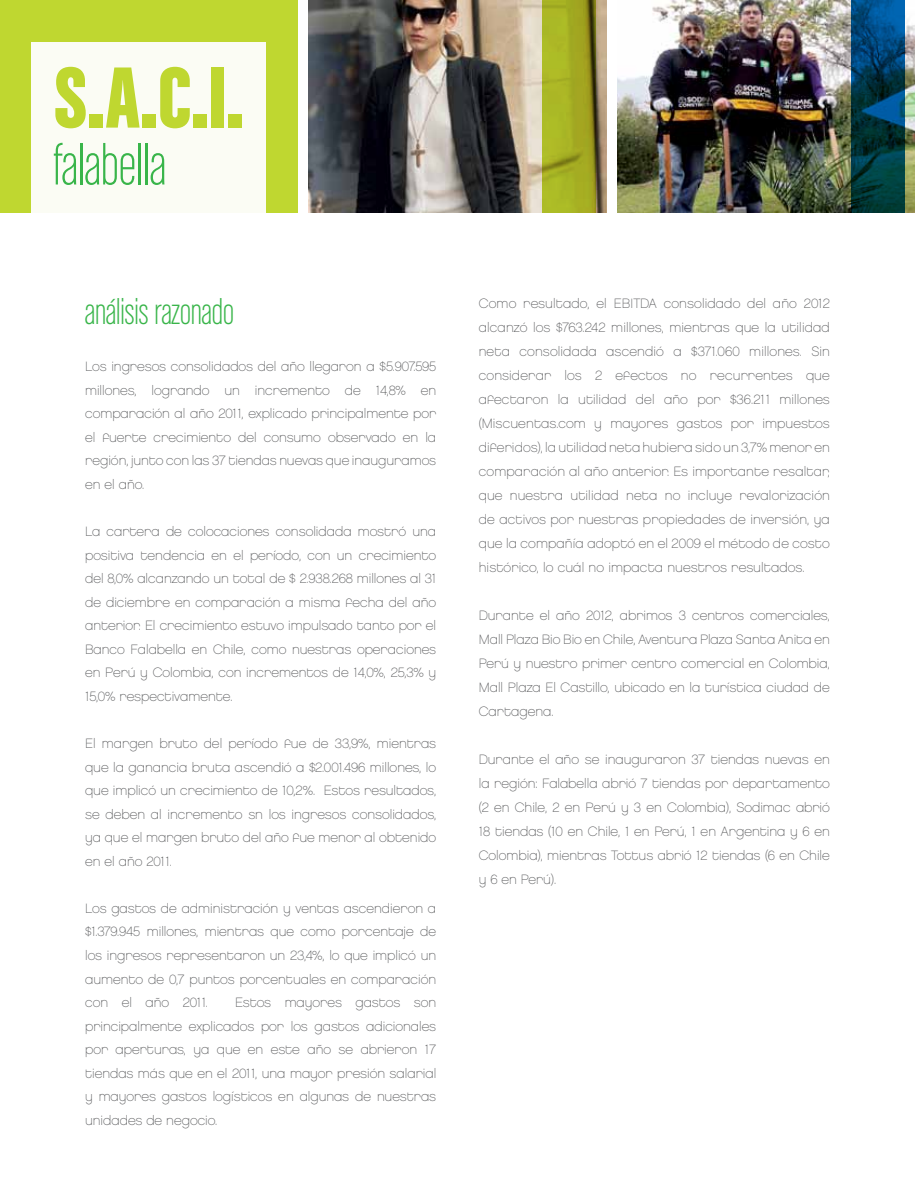
<style>
.page{position:relative;width:915px;height:1191px;background:#fff}
.page>*{position:absolute;margin:0;border:0;box-sizing:border-box;transform-origin:0 0}
.t1{font:92.1px "Chalet Comprime Hong Kong Sixty";color:#bfd730}
.t2{font:60px "Chalet Comprime Milan Sixty";color:#39b54a}
.t3{font:37.5px "Chalet Comprime Milan Sixty";color:#39b54a}
.t4{font:13.5px/23.5px "Chalet Paris Nineteen Eighty";color:#58595b;text-align:justify}
</style>
<div class="page">
<img style="left:308px;top:0;width:298px;height:213px">
<div style="left:0;top:0;width:298px;height:213px;background:#bfd730"></div>
<img style="left:617px;top:0;width:297px;height:213px">
<svg style="left:542px;top:0;width:53px;height:213px;background:#a0a821"></svg>
<svg style="left:850px;top:0;width:54px;height:213px;background:#054159"></svg>
<div style="left:32px;top:43px;width:234px;height:170px;background:#fbfcf4"></div>
<h1 class="t1" style="left:54px;top:44px;width:191px">S.A.C.I.</h1>
<h2 class="t2" style="left:53px;top:133px;width:114px">falabella</h2>
<h3 class="t3" style="left:85px;top:292px;width:150px">análisis razonado</h3>
<p class="t4" style="left:85px;top:355px;width:352px">Los ingresos consolidados del año llegaron a $5.907.595 millones, logrando un incremento de 14,8% en comparación al año 2011, explicado principalmente por el fuerte crecimiento del consumo observado en la región, junto con las 37 tiendas nuevas que inauguramos en el año.</p>
<p class="t4" style="left:85px;top:520px;width:352px">La cartera de colocaciones consolidada mostró una positiva tendencia en el período, con un crecimiento del 8,0% alcanzando un total de $ 2.938.268 millones al 31 de diciembre en comparación a misma fecha del año anterior. El crecimiento estuvo impulsado tanto por el Banco Falabella en Chile, como nuestras operaciones en Perú y Colombia, con incrementos de 14,0%, 25,3% y 15,0% respectivamente.</p>
<p class="t4" style="left:85px;top:731px;width:352px">El margen bruto del período fue de 33,9%, mientras que la ganancia bruta ascendió a $2.001.496 millones, lo que implicó un crecimiento de 10,2%. Estos resultados, se deben al incremento sn los ingresos consolidados, ya que el margen bruto del año fue menor al obtenido en el año 2011.</p>
<p class="t4" style="left:85px;top:896px;width:352px">Los gastos de administración y ventas ascendieron a $1.379.945 millones, mientras que como porcentaje de los ingresos representaron un 23,4%, lo que implicó un aumento de 0,7 puntos porcentuales en comparación con el año 2011.</p>
<p class="t4" style="left:85px;top:990px;width:352px;text-indent:150px">Estos mayores gastos son principalmente explicados por los gastos adicionales por aperturas, ya que en este año se abrieron 17 tiendas más que en el 2011, una mayor presión salarial y mayores gastos logísticos en algunas de nuestras unidades de negocio.</p>
<p class="t4" style="left:478px;top:291px;width:352px;line-height:24px">Como resultado, el EBITDA consolidado del año 2012 alcanzó los $763.242 millones, mientras que la utilidad neta consolidada ascendió a $371.060 millones. Sin considerar los 2 efectos no recurrentes que afectaron la utilidad del año por $36.211 millones (Miscuentas.com y mayores gastos por impuestos diferidos), la utilidad neta hubiera sido un 3,7% menor en comparación al año anterior. Es importante resaltar, que nuestra utilidad neta no incluye revalorización de activos por nuestras propiedades de inversión, ya que la compañía adoptó en el 2009 el método de costo histórico, lo cuál no impacta nuestros resultados.</p>
<p class="t4" style="left:478px;top:603px;width:352px;line-height:24px">Durante el año 2012, abrimos 3 centros comerciales, Mall Plaza Bio Bio en Chile, Aventura Plaza Santa Anita en Perú y nuestro primer centro comercial en Colombia, Mall Plaza El Castillo, ubicado en la turística ciudad de Cartagena.</p>
<p class="t4" style="left:478px;top:747px;width:352px;line-height:24px">Durante el año se inauguraron 37 tiendas nuevas en la región: Falabella abrió 7 tiendas por departamento (2 en Chile, 2 en Perú y 3 en Colombia), Sodimac abrió 18 tiendas (10 en Chile, 1 en Perú, 1 en Argentina y 6 en Colombia), mientras Tottus abrió 12 tiendas (6 en Chile y 6 en Perú).</p>
</div>
